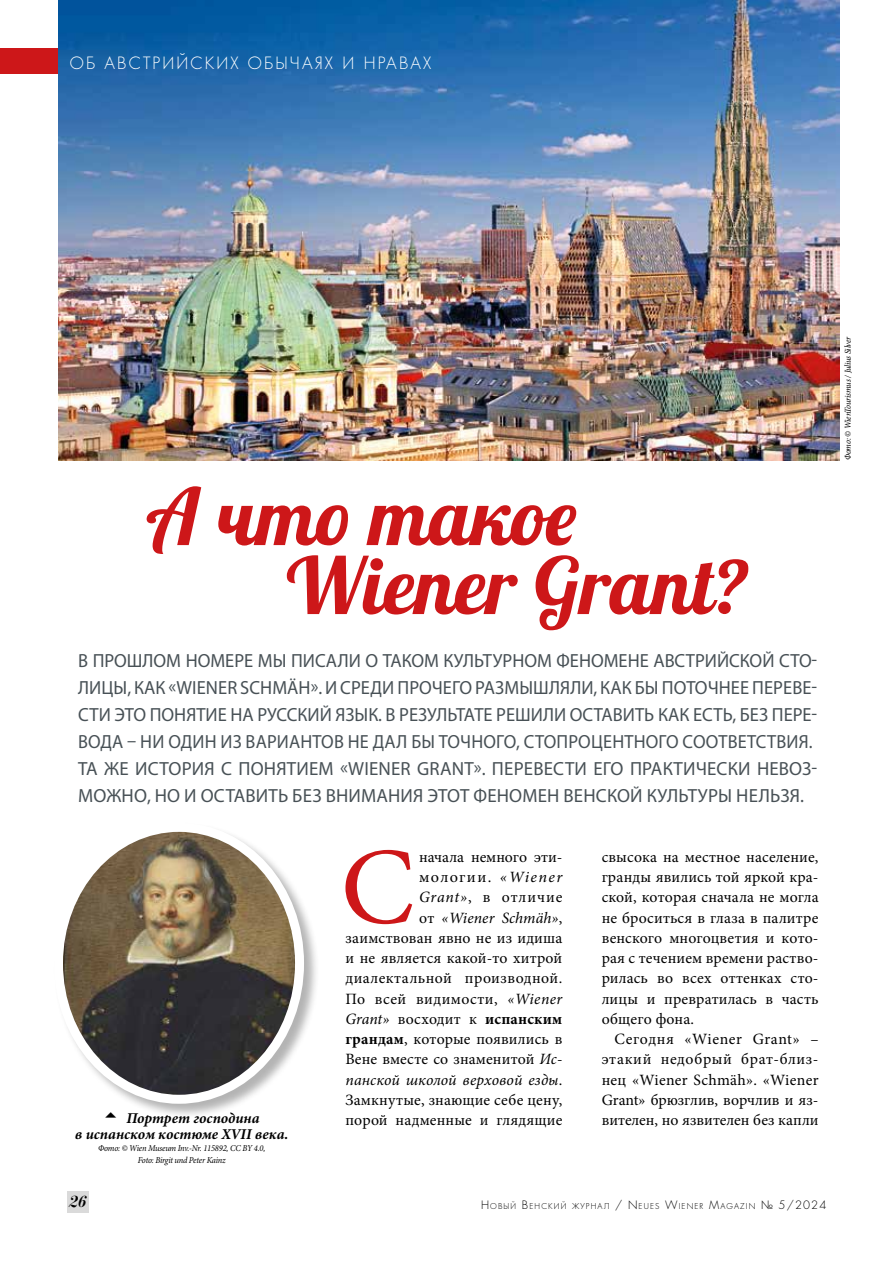
<style>
.page{position:relative;width:893px;height:1263px;background:#fff}
.page>*{position:absolute;margin:0;border:0;box-sizing:border-box;transform-origin:0 0}
.t1{font:109.2px "Minion Pro";color:#cd1719}
.t2{font:78.3px/69px "Lobster";color:#cd1719}
.t3{font:19.05px/27px "Myriad Pro";letter-spacing:.005em;color:#485156}
.t4{font:16.5px "Favorit Light C";letter-spacing:.13em;color:#fff}
.t5{font:italic 16.5px "Paragon Nord C";color:#000}
.t6{font:15.75px/20.2px "Minion Pro";letter-spacing:.01em;color:#000;text-align:justify}
.t7{font:italic 700 15px "Minion Pro";color:#000}
.t8{font:italic 9px/12px "Minion Pro";letter-spacing:-.025em;color:#000;text-align:center;scale:.94 1}
.t9{font:7.8px "Favorit Light C";letter-spacing:.145em;color:#000}
.s1{font-style:italic}
.s2{font-weight:700}
.s3{font-size:11.25px}
</style>
<div class="page">
<div style="left:0;top:48px;width:59px;height:25px;background:#cd1719"></div>
<div style="left:67px;top:1192px;width:22px;height:21px;background:#dadada"></div>
<img style="left:59px;top:0;width:781px;height:460px">
<div style="left:53px;top:822px;width:266px;height:297px;background:#000;opacity:.3"></div>
<img style="left:58px;top:827px;width:242px;height:272px">
<div style="left:54px;top:823px;width:250px;height:281px;border:9px solid #fff;border-radius:50%"></div>
<svg style="left:105px;top:1112px;width:11px;height:5px"></svg>
<p class="t4" style="left:70px;top:52px;width:363px">ОБ АВСТРИЙСКИХ ОБЫЧАЯХ И НРАВАХ</p>
<h2 class="t2" style="left:286px;top:481px;width:465px;text-indent:-139px">А что такое<br>Wiener Grant?</h2>
<p class="t3" style="left:78px;top:646px;width:741px">В ПРОШЛОМ НОМЕРЕ МЫ ПИСАЛИ О ТАКОМ КУЛЬТУРНОМ ФЕНОМЕНЕ АВСТРИЙСКОЙ СТО-ЛИЦЫ, КАК «WIENER SCHMÄH». И СРЕДИ ПРОЧЕГО РАЗМЫШЛЯЛИ, КАК БЫ ПОТОЧНЕЕ ПЕРЕВЕ-СТИ ЭТО ПОНЯТИЕ НА РУССКИЙ ЯЗЫК. В РЕЗУЛЬТАТЕ РЕШИЛИ ОСТАВИТЬ КАК ЕСТЬ, БЕЗ ПЕРЕ-ВОДА – НИ ОДИН ИЗ ВАРИАНТОВ НЕ ДАЛ БЫ ТОЧНОГО, СТОПРОЦЕНТНОГО СООТВЕТСТВИЯ.<br>ТА ЖЕ ИСТОРИЯ С ПОНЯТИЕМ «WIENER GRANT». ПЕРЕВЕСТИ ЕГО ПРАКТИЧЕСКИ НЕВОЗ-МОЖНО, НО И ОСТАВИТЬ БЕЗ ВНИМАНИЯ ЭТОТ ФЕНОМЕН ВЕНСКОЙ КУЛЬТУРЫ НЕЛЬЗЯ.</p>
<h1 class="t1" style="left:341px;top:814px;width:76px">С</h1>
<p class="t6" style="left:345px;top:847px;width:218px;text-align:right">начала немного эти&shy;мологии. <span class="s1">«Wiener<br>Grant»</span>, в отличие<br>от <span class="s1">«Wiener Schmäh»</span>, заимствован явно не из идиша и не является какой-то хитрой диалектальной производной.<br>По всей видимости, <span class="s1">«Wiener<br>Grant»</span> восходит к <span class="s2">испанским грандам</span>, которые появились в<br>Вене вместе со знаменитой <span class="s1">Ис&shy;панской школой верховой езды</span>.<br>Замкнутые, знающие себе цену, порой надменные и глядящие</p>
<p class="t6" style="left:602px;top:847px;width:218px">свысока на местное население, гранды явились той яркой кра&shy;ской, которая сначала не могла не броситься в глаза в палитре венского многоцветия и кото&shy;рая с течением времени раство&shy;рилась во всех оттенках сто&shy;лицы и превратилась в часть общего фона.</p>
<p class="t6" style="left:602px;top:1029px;width:218px;text-indent:13px">Сегодня «Wiener Grant» – этакий недобрый брат-близ&shy;нец «Wiener Schmäh». «Wiener Grant» брюзглив, ворчлив и яз-</p>
<p class="t7" style="left:126px;top:1107px;width:135px">Портрет господина</p>
<p class="t6" style="left:602px;top:1110px;width:218px">вителен, но язвителен без капли</p>
<p class="t7" style="left:75px;top:1124px;width:215px">в испанском костюме XVII века.</p>
<p class="t8" style="left:98px;top:1142px;width:179px">Фото: © Wien Museum Inv.-Nr. 115892, CC BY 4.0,<br>Foto: Birgit und Peter Kainz</p>
<p class="t5" style="left:68px;top:1192px;width:19px">26</p>
<p class="t9" style="left:481px;top:1201px;width:347px"><span class="s3">Н</span>ОВЫЙ <span class="s3">В</span>ЕНСКИЙ ЖУРНАЛ <span class="s3">/</span> <span class="s3">N</span>EUES <span class="s3">W</span>IEN ER <span class="s3">M</span>AGAZIN <span class="s3">№ 5/2024</span></p>
<p class="t8" style="left:842px;top:460px;width:133px;rotate:-90deg">Фото: © WienTourismus / Julius Silver</p>
</div>
